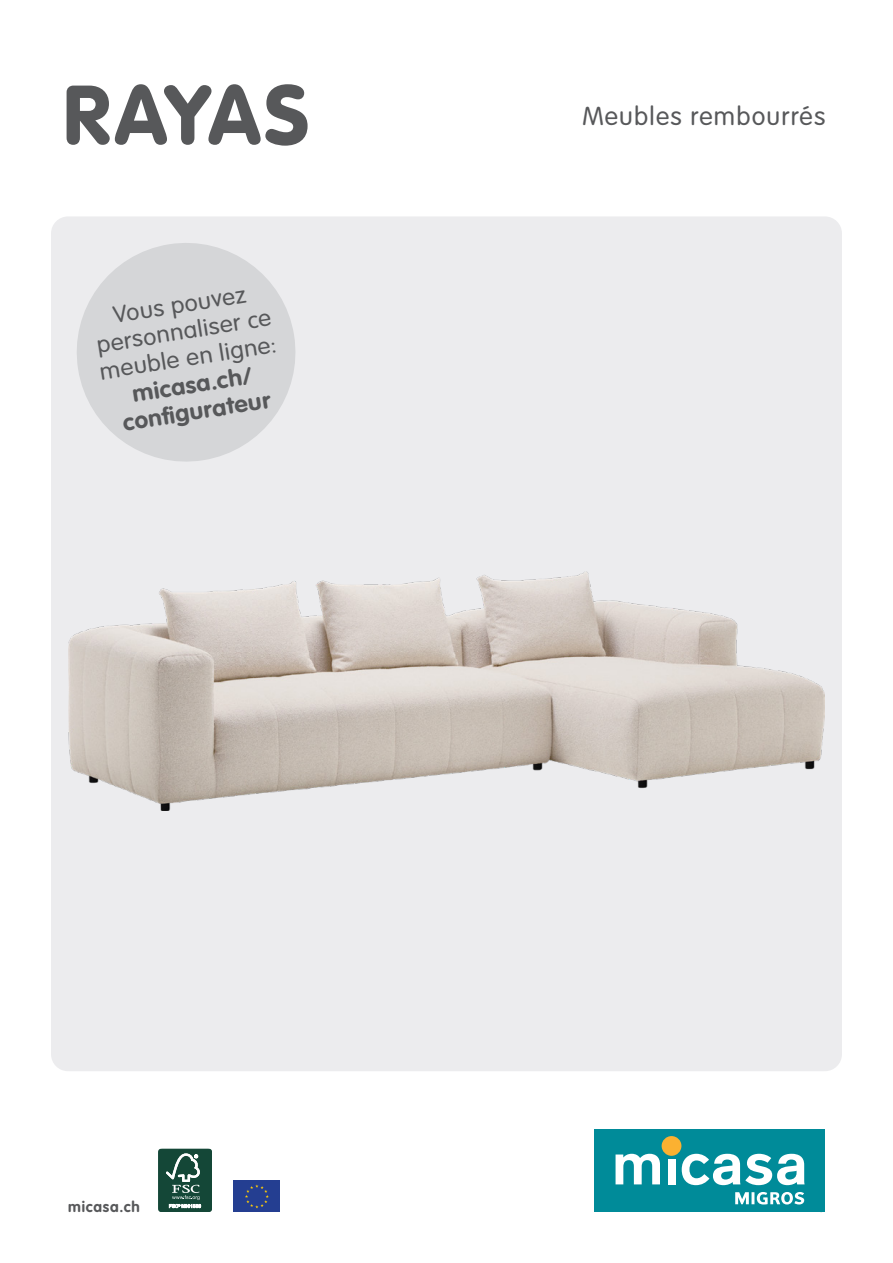
<style>
.page{position:relative;width:893px;height:1263px;background:#fff}
.page>*{position:absolute;margin:0;border:0;box-sizing:border-box;transform-origin:0 0}
.t1{font:900 82.5px "VAG Rounded Std";letter-spacing:.015em;color:#57585a}
.t2{font:300 25.5px "VAG Rounded Std";letter-spacing:.045em;color:#57585a}
.t3{font:300 23.25px/27px "VAG Rounded Std";color:#57585a;text-align:center;scale:1.05 1}
.t4{font:700 23.25px/27px "VAG Rounded Std";color:#57585a;text-align:center;scale:1.05 1}
.t5{font:700 15px "VAG Rounded Std";letter-spacing:.055em;color:#57585a}
</style>
<div class="page">
<div style="left:51px;top:216px;width:791px;height:855px;background:#ececee;border-radius:17px"></div>
<div style="left:595px;top:1129px;width:230px;height:83px;background:#008b99"></div>
<svg style="left:735px;top:1192px;width:69px;height:12px"></svg>
<svg style="left:616px;top:1154px;width:44px;height:30px"></svg>
<div style="left:662px;top:1136px;width:19px;height:20px;background:#fbb131;border-radius:50%"></div>
<div style="left:667px;top:1159px;width:8px;height:25px;background:#fff"></div>
<svg style="left:682px;top:1154px;width:122px;height:31px"></svg>
<div style="left:234px;top:1181px;width:46px;height:31px;background:#243e91"></div>
<svg style="left:245px;top:1184px;width:24px;height:24px"></svg>
<img style="left:68px;top:571px;width:757px;height:239px">
<svg style="left:77px;top:243px;width:219px;height:219px;fill:#d5d6d8"></svg>
<div style="left:158px;top:1149px;width:54px;height:63px;background:#144737;border-radius:3px"></div>
<div style="left:158px;top:1149px;width:54px;height:63px;border:1px solid #144737;border-radius:3px"></div>
<svg style="left:166px;top:1153px;width:35px;height:55px"></svg>
<h1 class="t1" style="left:63px;top:65px;width:247px">RAYAS</h1>
<p class="t3" style="left:90px;top:306px;width:171px;rotate:-9deg">Vous pouvez personnaliser ce meuble en ligne:</p>
<p class="t4" style="left:117px;top:384px;width:143px;rotate:-9deg">micasa.ch/ confi gurateur</p>
<p class="t2" style="left:582px;top:102px;width:245px">Meubles rembourrés</p>
<p class="t5" style="left:68px;top:1198px;width:73px">micasa.ch</p>
</div>
